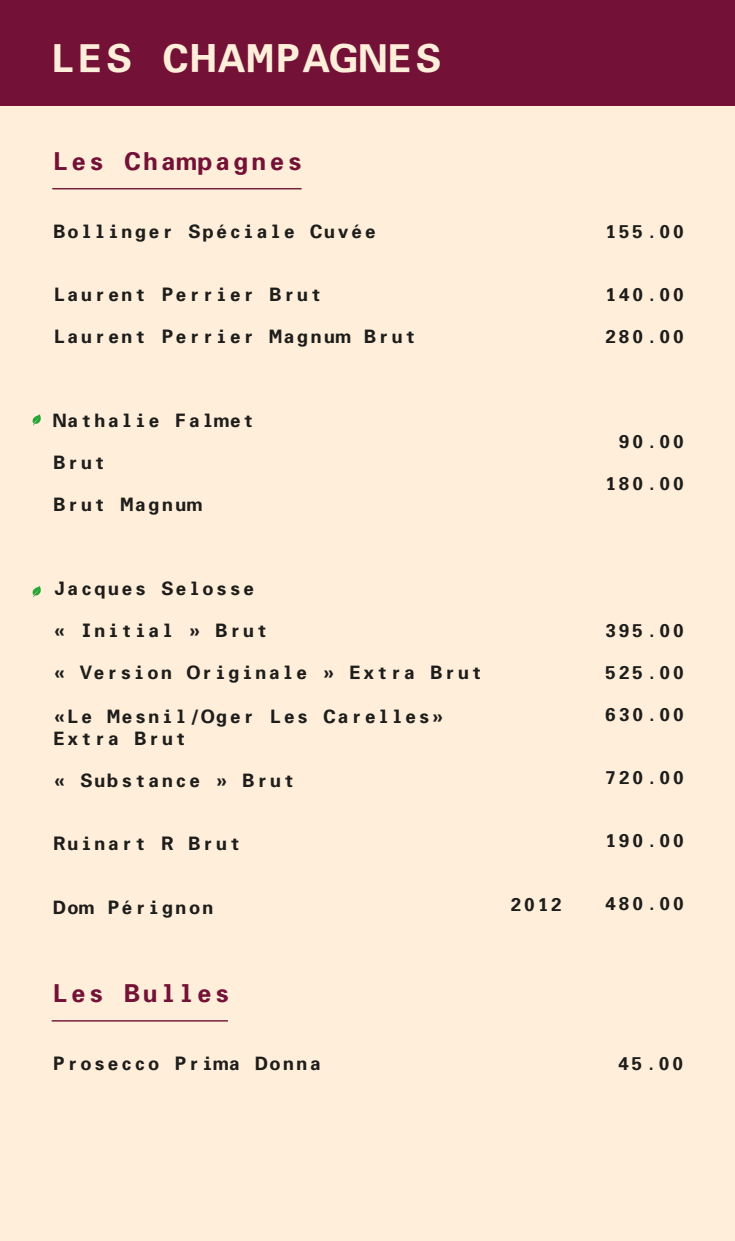
<style>
.page{position:relative;width:735px;height:1241px;background:#ffeed9}
.page>*{position:absolute;margin:0;border:0;box-sizing:border-box;transform-origin:0 0}
.t1{font:700 37.5px "Uni Lyon";letter-spacing:-.15em;color:#ffeed9}
.t2{font:700 24px "Uni Lyon";letter-spacing:-.15em;color:#731136}
.t3{font:700 18px/22.5px "Uni Lyon";letter-spacing:-.15em;color:#1d1d1b}
</style>
<div class="page">
<hr style="left:52px;top:188px;width:249px;height:1px;background:#79203f">
<div style="left:0;top:0;width:735px;height:106px;background:#731136"></div>
<hr style="left:52px;top:1020px;width:176px;height:1px;background:#79203f">
<svg style="left:33px;top:414px;width:8px;height:11px"></svg>
<svg style="left:33px;top:586px;width:8px;height:11px"></svg>
<h1 class="t1" style="left:46px;top:44px;width:401px">LES CHAMPAGNES</h1>
<h2 class="t2" style="left:50px;top:152px;width:257px">Les Champagnes</h2>
<p class="t3" style="left:51px;top:222px;width:328px">Bollinger Spéciale Cuvée</p>
<p class="t3" style="left:51px;top:285px;width:274px">Laurent Perrier Brut</p>
<p class="t3" style="left:51px;top:327px;width:369px">Laurent Perrier Magnum Brut</p>
<p class="t3" style="left:51px;top:411px;width:207px">Nathalie Falmet</p>
<p class="t3" style="left:51px;top:453px;width:58px">Brut</p>
<p class="t3" style="left:51px;top:495px;width:153px">Brut Magnum</p>
<p class="t3" style="left:51px;top:579px;width:207px">Jacques Selosse</p>
<p class="t3" style="left:51px;top:621px;width:220px">« Initial » Brut</p>
<p class="t3" style="left:51px;top:663px;width:435px">« Version Originale » Extra Brut</p>
<p class="t3" style="left:51px;top:707px;width:396px">«Le Mesnil/Oger Les Carelles»<br>Extra Brut</p>
<p class="t3" style="left:51px;top:771px;width:247px">« Substance » Brut</p>
<p class="t3" style="left:51px;top:834px;width:193px">Ruinart R Brut</p>
<p class="t3" style="left:51px;top:897px;width:166px">Dom Pérignon</p>
<h2 class="t2" style="left:49px;top:984px;width:185px">Les Bulles</h2>
<p class="t3" style="left:508px;top:894px;width:58px">2012</p>
<p class="t3" style="left:602px;top:222px;width:85px">155.00</p>
<p class="t3" style="left:602px;top:285px;width:85px">140.00</p>
<p class="t3" style="left:602px;top:327px;width:85px">280.00</p>
<p class="t3" style="left:616px;top:432px;width:72px">90.00</p>
<p class="t3" style="left:602px;top:474px;width:85px">180.00</p>
<p class="t3" style="left:602px;top:621px;width:85px">395.00</p>
<p class="t3" style="left:602px;top:663px;width:85px">525.00</p>
<p class="t3" style="left:602px;top:705px;width:85px">630.00</p>
<p class="t3" style="left:602px;top:768px;width:85px">720.00</p>
<p class="t3" style="left:602px;top:831px;width:85px">190.00</p>
<p class="t3" style="left:602px;top:894px;width:85px">480.00</p>
<p class="t3" style="left:51px;top:1054px;width:274px">Prosecco Prima Donna</p>
<p class="t3" style="left:615px;top:1054px;width:72px">45.00</p>
</div>
